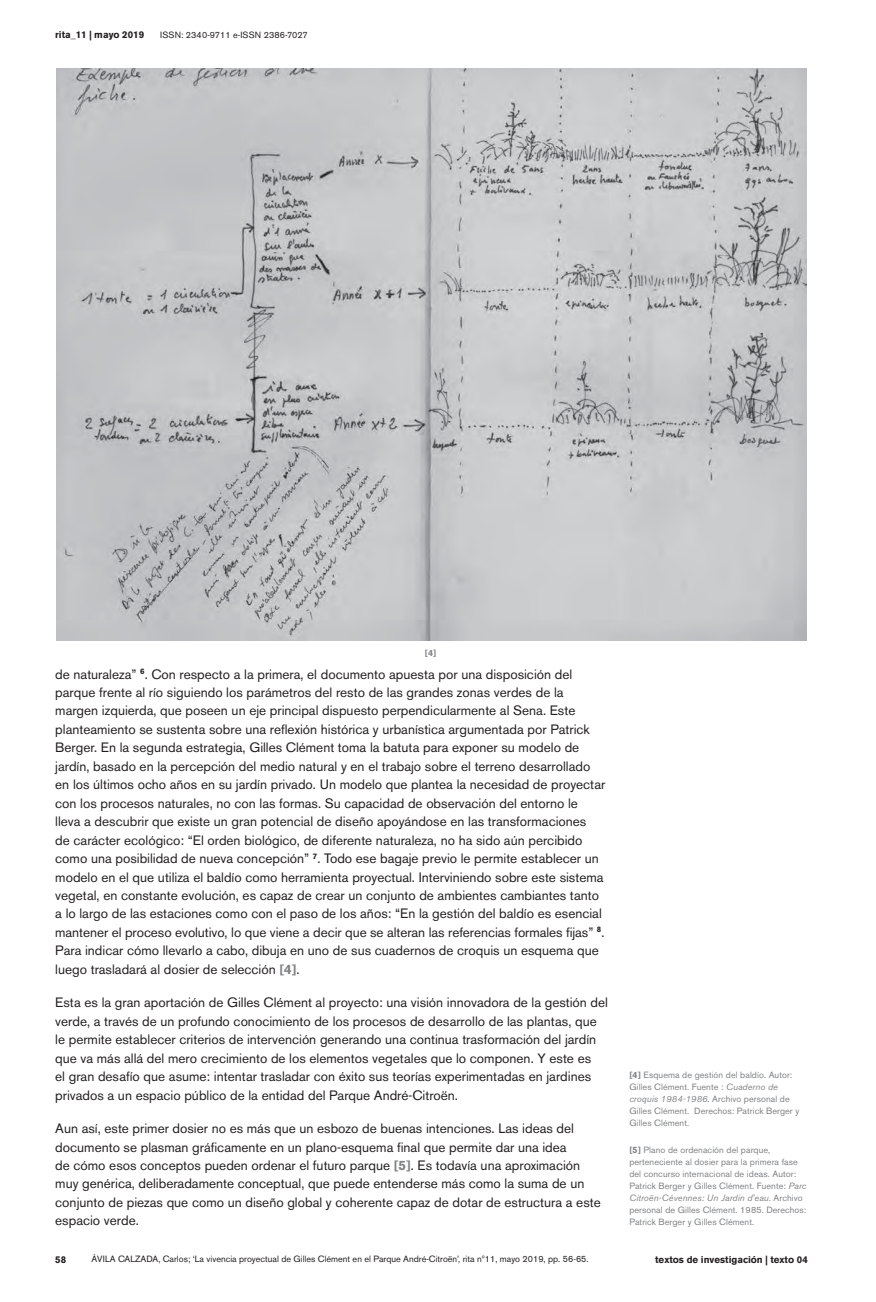
<style>
.page{position:relative;width:876px;height:1302px;background:#fff}
.page>*{position:absolute;margin:0;border:0;box-sizing:border-box;transform-origin:0 0}
.t1{font:13.5px/18.5px "Akzidenz Grotesk BE";color:#231f20}
.t2{font:700 9.75px "Akzidenz Grotesk BE";color:#231f20}
.t3{font:9px/12px "Akzidenz Grotesk BE";letter-spacing:.01em;color:#808285}
.t4{font:9px "Akzidenz Grotesk BE";color:#231f20}
.t5{font:9px "Akzidenz Grotesk BE";letter-spacing:.02em;color:#231f20}
.t6{font:700 9px "Akzidenz Grotesk BE";color:#808285}
.s1{font-weight:700;color:#808285}
.s2{font-weight:700}
.s3{font-style:italic}
</style>
<div class="page">
<img style="left:56px;top:68px;width:751px;height:572px">
<p class="t2" style="left:55px;top:29px;width:90px">rita_11 | mayo 2019</p>
<p class="t5" style="left:160px;top:30px;width:149px">ISSN: 2340-9711 e-ISSN 2386-7027</p>
<p class="t6" style="left:425px;top:647px;width:13px">[4]</p>
<p class="t1" style="left:55px;top:664px;width:552px">de naturaleza” <sup>6</sup>. Con respecto a la primera, el documento apuesta por una disposición del parque frente al río siguiendo los parámetros del resto de las grandes zonas verdes de la margen izquierda, que poseen un eje principal dispuesto perpendicularmente al Sena. Este planteamiento se sustenta sobre una reflexión histórica y urbanística argumentada por Patrick Berger. En la segunda estrategia, Gilles Clément toma la batuta para exponer su modelo de jardín, basado en la percepción del medio natural y en el trabajo sobre el terreno desarrollado en los últimos ocho años en su jardín privado. Un modelo que plantea la necesidad de proyectar con los procesos naturales, no con las formas. Su capacidad de observación del entorno le lleva a descubrir que existe un gran potencial de diseño apoyándose en las transformaciones<br>de carácter ecológico: “El orden biológico, de diferente naturaleza, no ha sido aún percibido como una posibilidad de nueva concepción” <sup>7</sup>. Todo ese bagaje previo le permite establecer un modelo en el que utiliza el baldío como herramienta proyectual. Interviniendo sobre este sistema vegetal, en constante evolución, es capaz de crear un conjunto de ambientes cambiantes tanto a lo largo de las estaciones como con el paso de los años: “En la gestión del baldío es esencial mantener el proceso evolutivo, lo que viene a decir que se alteran las referencias formales fijas” <sup>8</sup>.<br>Para indicar cómo llevarlo a cabo, dibuja en uno de sus cuadernos de croquis un esquema que luego trasladará al dosier de selección <span class="s1">[4]</span>.</p>
<p class="t1" style="left:55px;top:993px;width:554px">Esta es la gran aportación de Gilles Clément al proyecto: una visión innovadora de la gestión del verde, a través de un profundo conocimiento de los procesos de desarrollo de las plantas, que le permite establecer criterios de intervención generando una continua trasformación del jardín que va más allá del mero crecimiento de los elementos vegetales que lo componen. Y este es<br>el gran desafío que asume: intentar trasladar con éxito sus teorías experimentadas en jardines privados a un espacio público de la entidad del Parque André-Citroën.</p>
<p class="t1" style="left:55px;top:1118px;width:547px">Aun así, este primer dosier no es más que un esbozo de buenas intenciones. Las ideas del documento se plasman gráficamente en un plano-esquema final que permite dar una idea<br>de cómo esos conceptos pueden ordenar el futuro parque <span class="s1">[5]</span>. Es todavía una aproximación muy genérica, deliberadamente conceptual, que puede entenderse más como la suma de un conjunto de piezas que como un diseño global y coherente capaz de dotar de estructura a este espacio verde.</p>
<p class="t3" style="left:629px;top:1068px;width:171px"><span class="s2">[4]</span> Esquema de gestión del baldío. Autor:<br>Gilles Clément. Fuente : <span class="s3">Cuaderno de croquis 1984-1986</span>. Archivo personal de Gilles Clément. Derechos: Patrick Berger y Gilles Clément.</p>
<p class="t3" style="left:629px;top:1143px;width:179px"><span class="s2">[5]</span> Plano de ordenación del parque, perteneciente al dosier para la primera fase del concurso internacional de ideas. Autor:<br>Patrick Berger y Gilles Clément. Fuente: <span class="s3">Parc Citroën-Cévennes: Un Jardin d'eau</span>. Archivo personal de Gilles Clément. 1985. Derechos:<br>Patrick Berger y Gilles Clément.</p>
<p class="t2" style="left:55px;top:1253px;width:13px">58</p>
<p class="t4" style="left:91px;top:1253px;width:499px">ÁVILA CALZADA, Carlos; ‘La vivencia proyectual de Gilles Clément en el Parque André-Citroën’, rita nº11, mayo 2019, pp. 56-65.</p>
<p class="t2" style="left:655px;top:1253px;width:154px">textos de investigación | texto 04</p>
</div>
